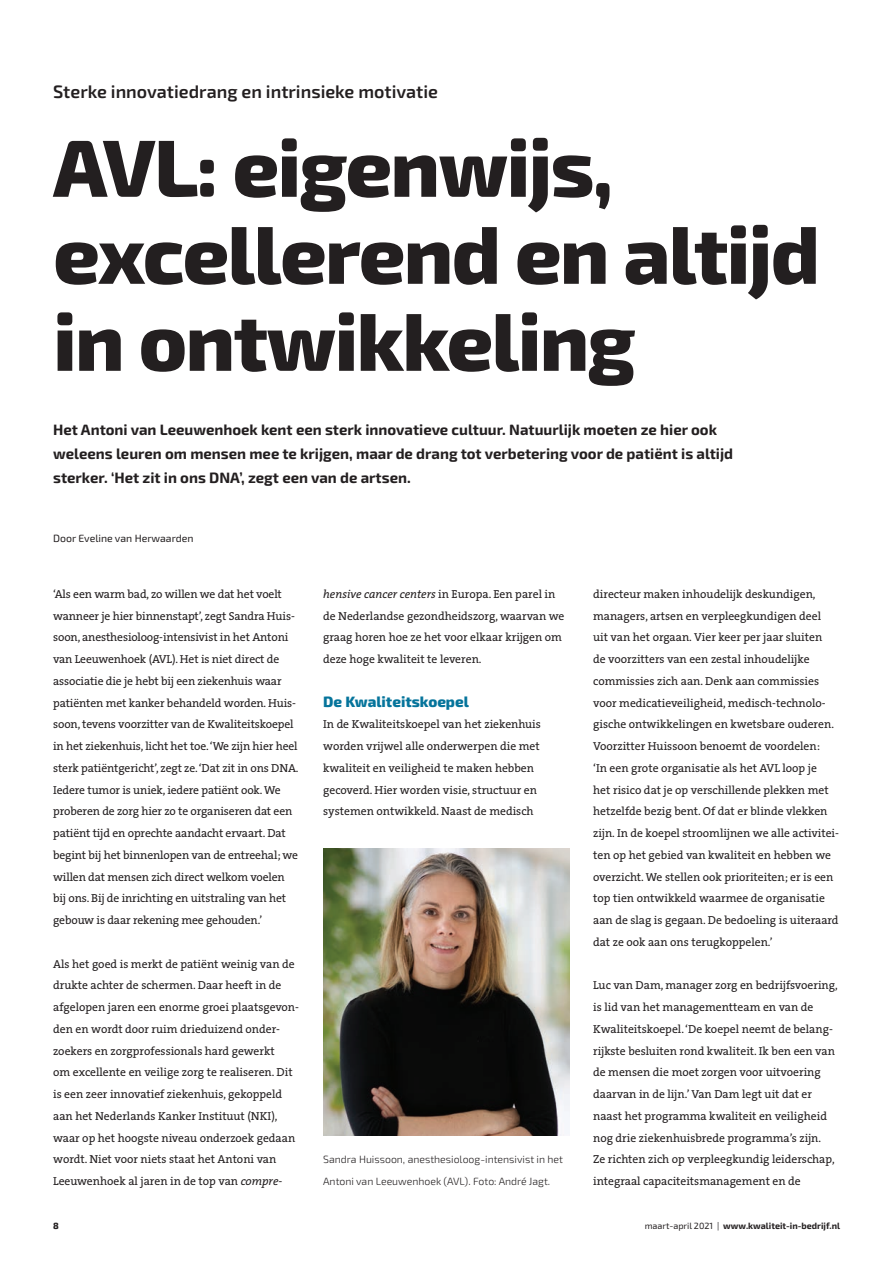
<style>
.page{position:relative;width:893px;height:1263px;background:#fff}
.page>*{position:absolute;margin:0;border:0;box-sizing:border-box;transform-origin:0 0}
.t1{font:800 81px/87px "Exo 2.0";letter-spacing:-.02em;color:#231f20}
.t2{font:600 18px "Exo 2.0";color:#231f20}
.t3{font:700 15px/24px "Exo 2.0";color:#231f20}
.t4{font:800 15px "Exo 2.0";color:#05749b}
.t5{font:11.7px/21.8px "The Serif B W5 Plain";color:#231f20}
.t6{font:300 10.5px/21.8px "Exo 2.0";color:#231f20}
.t7{font:10.5px "Exo 2.0";color:#231f20}
.t8{font:700 9px "Exo 2.0";color:#231f20}
.t9{font:800 9px "Exo 2.0";color:#231f20}
.s1{font-style:italic}
.s2{font-weight:400}
</style>
<div class="page">
<img style="left:323px;top:848px;width:247px;height:287px">
<h2 class="t2" style="left:53px;top:81px;width:386px">Sterke innovatiedrang en intrinsieke motivatie</h2>
<h1 class="t1" style="left:53px;top:127px;width:768px">AVL: eigenwijs, excellerend en altijd in ontwikkeling</h1>
<p class="t3" style="left:53px;top:418px;width:681px">Het Antoni van Leeuwenhoek kent een sterk innovatieve cultuur. Natuurlijk moeten ze hier ook weleens leuren om mensen mee te krijgen, maar de drang tot verbetering voor de patiënt is altijd sterker. ‘Het zit in ons DNA’, zegt een van de artsen.</p>
<p class="t7" style="left:53px;top:532px;width:142px">Door Eveline van Herwaarden</p>
<p class="t5" style="left:53px;top:583px;width:247px">‘Als een warm bad, zo willen we dat het voelt wanneer je hier binnenstapt’, zegt Sandra Huis&shy;soon, anesthesioloog-intensivist in het Antoni van Leeuwenhoek (AVL). Het is niet direct de associatie die je hebt bĳ een ziekenhuis waar patiënten met kanker behandeld worden. Huis&shy;soon, tevens voorzitter van de Kwaliteitskoepel in het ziekenhuis, licht het toe. ‘We zĳn hier heel sterk patiëntgericht’, zegt ze. ‘Dat zit in ons DNA.<br>Iedere tumor is uniek, iedere patiënt ook. We proberen de zorg hier zo te organiseren dat een patiënt tĳd en oprechte aandacht ervaart. Dat begint bĳ het binnenlopen van de entreehal; we willen dat mensen zich direct welkom voelen bĳ ons. Bĳ de inrichting en uitstraling van het gebouw is daar rekening mee gehouden.’</p>
<p class="t5" style="left:53px;top:953px;width:247px">Als het goed is merkt de patiënt weinig van de drukte achter de schermen. Daar heeft in de afgelopen jaren een enorme groei plaatsgevon&shy;den en wordt door ruim drieduizend onder&shy;zoekers en zorgprofessionals hard gewerkt<br>om excellente en veilige zorg te realiseren. Dit is een zeer innovatief ziekenhuis, gekoppeld aan het Nederlands Kanker Instituut (NKI), waar op het hoogste niveau onderzoek gedaan wordt. Niet voor niets staat het Antoni van Leeuwenhoek al jaren in de top van <span class="s1">compre-</span></p>
<p class="t5" style="left:323px;top:583px;width:243px"><span class="s1">hensive cancer centers</span> in Europa. Een parel in de Nederlandse gezondheidszorg, waarvan we graag horen hoe ze het voor elkaar krĳgen om deze hoge kwaliteit te leveren.</p>
<p class="t4" style="left:323px;top:692px;width:147px">De Kwaliteitskoepel</p>
<p class="t5" style="left:323px;top:713px;width:219px">In de Kwaliteitskoepel van het ziekenhuis worden vrĳwel alle onderwerpen die met kwaliteit en veiligheid te maken hebben gecoverd. Hier worden visie, structuur en systemen ontwikkeld. Naast de medisch</p>
<p class="t6" style="left:323px;top:1149px;width:241px">Sandra Huissoon, anesthesioloog-intensivist in het<br>Antoni van Leeuwenhoek (AVL). Foto: André Jagt.</p>
<p class="t5" style="left:593px;top:583px;width:247px">directeur maken inhoudelĳk deskundigen, managers, artsen en verpleegkundigen deel<br>uit van het orgaan. Vier keer per jaar sluiten<br>de voorzitters van een zestal inhoudelĳke commissies zich aan. Denk aan commissies voor medicatieveiligheid, medisch-technolo&shy;gische ontwikkelingen en kwetsbare ouderen.<br>Voorzitter Huissoon benoemt de voordelen:<br>‘In een grote organisatie als het AVL loop je<br>het risico dat je op verschillende plekken met hetzelfde bezig bent. Of dat er blinde vlekken zĳn. In de koepel stroomlĳnen we alle activitei&shy;ten op het gebied van kwaliteit en hebben we overzicht. We stellen ook prioriteiten; er is een top tien ontwikkeld waarmee de organisatie aan de slag is gegaan. De bedoeling is uiteraard dat ze ook aan ons terugkoppelen.’</p>
<p class="t5" style="left:593px;top:974px;width:246px">Luc van Dam, manager zorg en bedrĳfsvoering, is lid van het managementteam en van de Kwaliteitskoepel. ‘De koepel neemt de belang&shy;rĳkste besluiten rond kwaliteit. Ik ben een van de mensen die moet zorgen voor uitvoering daarvan in de lĳn.’ Van Dam legt uit dat er naast het programma kwaliteit en veiligheid nog drie ziekenhuisbrede programma’s zĳn.<br>Ze richten zich op verpleegkundig leiderschap, integraal capaciteitsmanagement en de</p>
<p class="t9" style="left:53px;top:1220px;width:7px">8</p>
<p class="t8" style="left:645px;top:1220px;width:197px"><span class="s2">maart-april 2021 |</span> www.kwaliteit-in-bedrijf.nl</p>
</div>
